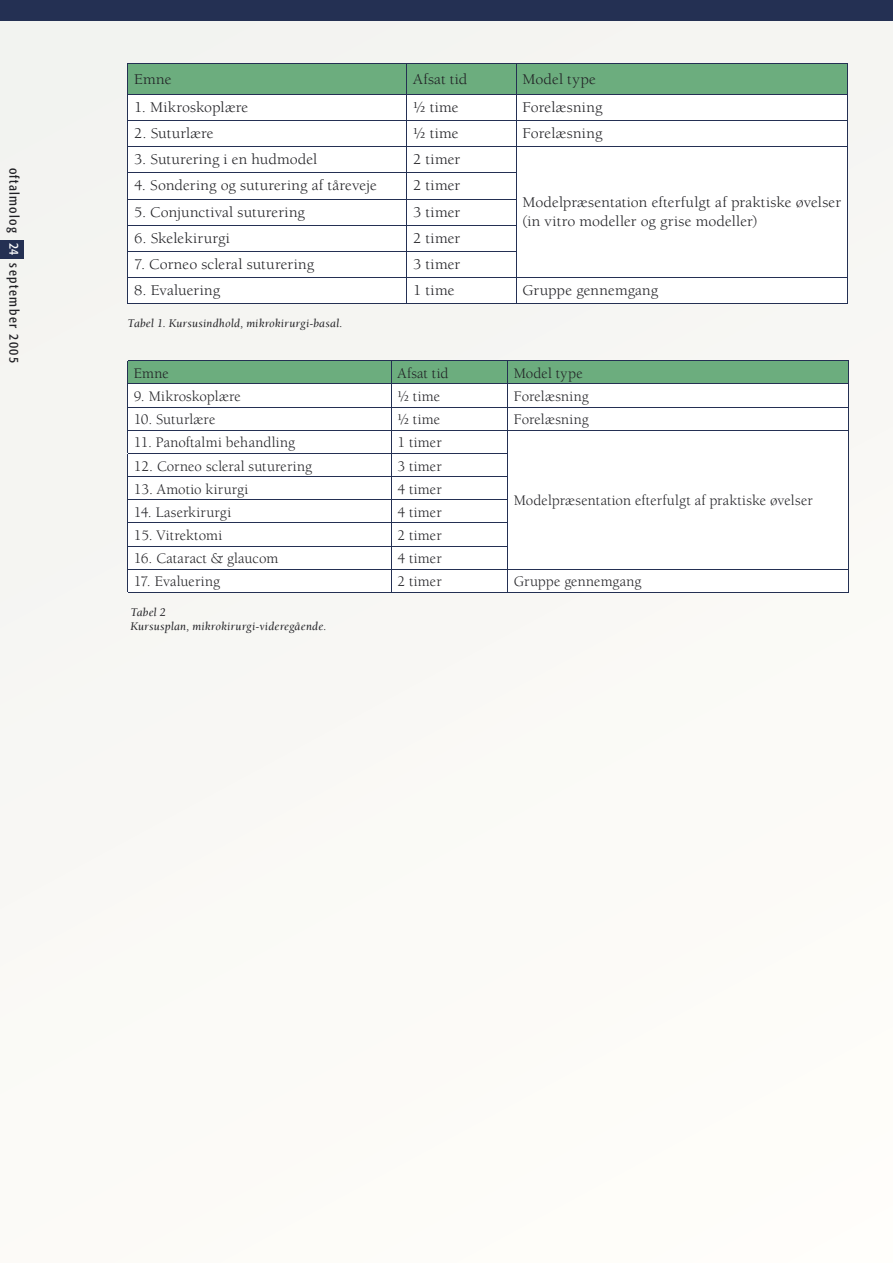
<style>
.page{position:relative;width:893px;height:1263px;background:#fafaf6}
.page>*{position:absolute;margin:0;border:0;box-sizing:border-box;transform-origin:0 0}
.t1{font:15.3px/18.3px "Berkeley";letter-spacing:.005em;color:#212125;scale:1.05 1}
.t2{font:15px "Berkeley";letter-spacing:.01em;color:#212125}
.t3{font:condensed 13.5px "Formata";letter-spacing:.1em;color:#212125}
.t4{font:italic 12px/14.4px "Berkeley";letter-spacing:.01em;color:#212125}
.s1{color:#fff}
</style>
<div class="page">
<div style="left:0;top:240px;width:24px;height:19px;background:#243053"></div>
<svg style="left:128px;top:64px;width:720px;height:239px"></svg>
<hr style="left:128px;top:303px;width:279px;height:1px;background:#243053">
<hr style="left:407px;top:303px;width:109px;height:1px;background:#243053">
<hr style="left:516px;top:303px;width:332px;height:1px;background:#243053">
<svg style="left:128px;top:361px;width:721px;height:231px"></svg>
<hr style="left:128px;top:592px;width:263px;height:1px;background:#243053">
<hr style="left:391px;top:592px;width:117px;height:1px;background:#243053">
<hr style="left:508px;top:592px;width:341px;height:1px;background:#243053">
<div style="left:0;top:0;width:893px;height:20px;background:#243053"></div>
<p class="t3" style="left:22px;top:168px;width:197px;rotate:90deg">oftalmolog <span class="s1">24</span> september 2005</p>
<p class="t1" style="left:134px;top:70px;width:37px">Emne</p>
<p class="t1" style="left:413px;top:70px;width:53px">Afsat tid</p>
<p class="t1" style="left:523px;top:70px;width:71px">Model type</p>
<p class="t1" style="left:134px;top:98px;width:110px">1. Mikroskoplære</p>
<p class="t1" style="left:413px;top:98px;width:45px">½ time</p>
<p class="t1" style="left:523px;top:98px;width:78px">Forelæsning</p>
<p class="t1" style="left:134px;top:124px;width:77px">2. Suturlære</p>
<p class="t1" style="left:413px;top:124px;width:45px">½ time</p>
<p class="t1" style="left:523px;top:124px;width:78px">Forelæsning</p>
<p class="t1" style="left:134px;top:151px;width:176px">3. Suturering i en hudmodel</p>
<p class="t1" style="left:413px;top:151px;width:46px">2 timer</p>
<p class="t1" style="left:523px;top:194px;width:305px">Modelpræsentation efterfulgt af praktiske øvelser (in vitro modeller og grise modeller)</p>
<p class="t1" style="left:134px;top:177px;width:233px">4. Sondering og suturering af tåreveje</p>
<p class="t1" style="left:413px;top:177px;width:46px">2 timer</p>
<p class="t1" style="left:134px;top:203px;width:164px">5. Conjunctival suturering</p>
<p class="t1" style="left:413px;top:203px;width:46px">3 timer</p>
<p class="t1" style="left:134px;top:229px;width:93px">6. Skelekirurgi</p>
<p class="t1" style="left:413px;top:229px;width:46px">2 timer</p>
<p class="t1" style="left:134px;top:255px;width:173px">7. Corneo scleral suturering</p>
<p class="t1" style="left:413px;top:255px;width:46px">3 timer</p>
<p class="t1" style="left:134px;top:281px;width:83px">8. Evaluering</p>
<p class="t1" style="left:413px;top:281px;width:41px">1 time</p>
<p class="t1" style="left:523px;top:281px;width:131px">Gruppe gennemgang</p>
<p class="t4" style="left:128px;top:316px;width:216px">Tabel 1. Kursusindhold, mikrokirurgi-basal.</p>
<p class="t2" style="left:134px;top:365px;width:37px">Emne</p>
<p class="t2" style="left:397px;top:365px;width:53px">Afsat tid</p>
<p class="t2" style="left:514px;top:365px;width:70px">Model type</p>
<p class="t2" style="left:134px;top:388px;width:109px">9. Mikroskoplære</p>
<p class="t2" style="left:397px;top:388px;width:44px">½ time</p>
<p class="t2" style="left:514px;top:388px;width:77px">Forelæsning</p>
<p class="t2" style="left:134px;top:412px;width:83px">10. Suturlære</p>
<p class="t2" style="left:397px;top:412px;width:44px">½ time</p>
<p class="t2" style="left:514px;top:412px;width:77px">Forelæsning</p>
<p class="t2" style="left:134px;top:435px;width:163px">11. Panoftalmi behandling</p>
<p class="t2" style="left:397px;top:435px;width:46px">1 timer</p>
<p class="t2" style="left:134px;top:458px;width:180px">12. Corneo scleral suturering</p>
<p class="t2" style="left:397px;top:458px;width:46px">3 timer</p>
<p class="t2" style="left:134px;top:481px;width:116px">13. Amotio kirurgi</p>
<p class="t2" style="left:397px;top:481px;width:46px">4 timer</p>
<p class="t2" style="left:134px;top:504px;width:99px">14. Laserkirurgi</p>
<p class="t2" style="left:397px;top:504px;width:46px">4 timer</p>
<p class="t2" style="left:134px;top:527px;width:90px">15. Vitrektomi</p>
<p class="t2" style="left:397px;top:527px;width:46px">2 timer</p>
<p class="t2" style="left:134px;top:551px;width:146px">16. Cataract &amp; glaucom</p>
<p class="t2" style="left:397px;top:551px;width:46px">4 timer</p>
<p class="t2" style="left:134px;top:574px;width:88px">17. Evaluering</p>
<p class="t2" style="left:397px;top:574px;width:46px">2 timer</p>
<p class="t2" style="left:514px;top:574px;width:129px">Gruppe gennemgang</p>
<p class="t2" style="left:514px;top:493px;width:300px">Modelpræsentation efterfulgt af praktiske øvelser</p>
<p class="t4" style="left:130px;top:605px;width:197px">Tabel 2<br>Kursusplan, mikrokirurgi-videregående.</p>
</div>
